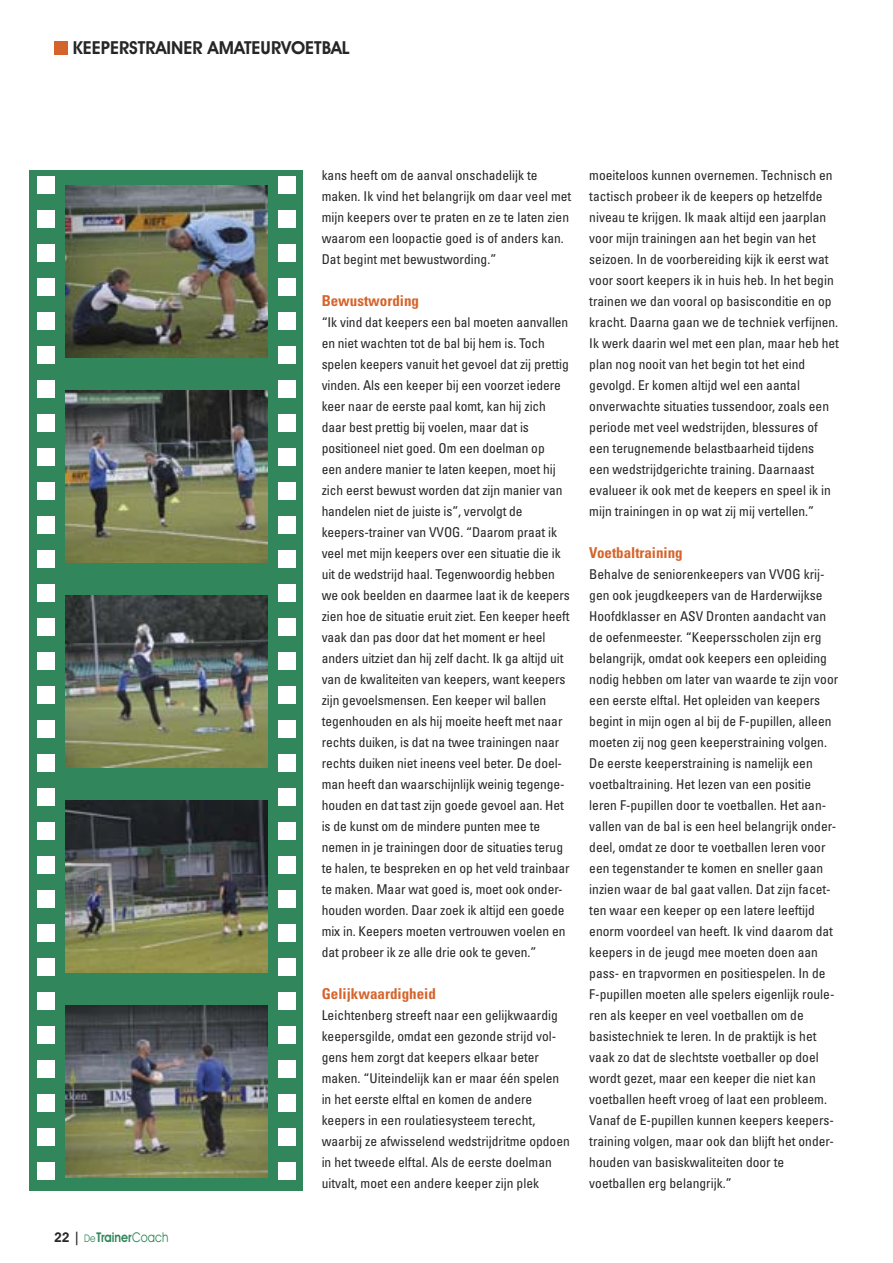
<style>
.page{position:relative;width:893px;height:1263px;background:#fff}
.page>*{position:absolute;margin:0;border:0;box-sizing:border-box;transform-origin:0 0}
.t1{font:600 18px "Avant Garde IT Cby BT";color:#272627}
.t2{font:700 condensed 15px "Univers";color:#d5642c}
.t3{font:condensed 13.5px/21px "Univers";color:#272627}
.t4{font:600 13.5px "Avant Garde IT Cby BT";color:#31865b;scale:.85 1}
.s1{color:#272627}
.s2{font-weight:400;font-size:10.5px}
.s3{font-weight:400}
</style>
<div class="page">
<div style="left:54px;top:42px;width:13px;height:13px;background:#d5642c"></div>
<div style="left:30px;top:171px;width:273px;height:1020px;background:#31865b"></div>
<div style="left:278px;top:176px;width:17px;height:17px;background:#fff"></div>
<div style="left:278px;top:210px;width:17px;height:17px;background:#fff"></div>
<div style="left:278px;top:244px;width:17px;height:17px;background:#fff"></div>
<div style="left:278px;top:278px;width:17px;height:17px;background:#fff"></div>
<div style="left:278px;top:312px;width:17px;height:17px;background:#fff"></div>
<div style="left:278px;top:346px;width:17px;height:17px;background:#fff"></div>
<div style="left:278px;top:380px;width:17px;height:17px;background:#fff"></div>
<div style="left:278px;top:414px;width:17px;height:17px;background:#fff"></div>
<div style="left:278px;top:448px;width:17px;height:17px;background:#fff"></div>
<div style="left:278px;top:482px;width:17px;height:17px;background:#fff"></div>
<div style="left:278px;top:516px;width:17px;height:17px;background:#fff"></div>
<div style="left:278px;top:550px;width:17px;height:17px;background:#fff"></div>
<div style="left:278px;top:584px;width:17px;height:17px;background:#fff"></div>
<div style="left:278px;top:618px;width:17px;height:17px;background:#fff"></div>
<div style="left:278px;top:652px;width:17px;height:17px;background:#fff"></div>
<div style="left:278px;top:686px;width:17px;height:17px;background:#fff"></div>
<div style="left:278px;top:720px;width:17px;height:17px;background:#fff"></div>
<div style="left:278px;top:754px;width:17px;height:17px;background:#fff"></div>
<div style="left:278px;top:788px;width:17px;height:17px;background:#fff"></div>
<div style="left:278px;top:822px;width:17px;height:17px;background:#fff"></div>
<div style="left:278px;top:856px;width:17px;height:17px;background:#fff"></div>
<div style="left:278px;top:890px;width:17px;height:17px;background:#fff"></div>
<div style="left:278px;top:924px;width:17px;height:17px;background:#fff"></div>
<div style="left:278px;top:958px;width:17px;height:17px;background:#fff"></div>
<div style="left:278px;top:992px;width:17px;height:17px;background:#fff"></div>
<div style="left:278px;top:1026px;width:17px;height:17px;background:#fff"></div>
<div style="left:278px;top:1060px;width:17px;height:17px;background:#fff"></div>
<div style="left:278px;top:1095px;width:17px;height:17px;background:#fff"></div>
<div style="left:278px;top:1129px;width:17px;height:17px;background:#fff"></div>
<div style="left:278px;top:1163px;width:17px;height:17px;background:#fff"></div>
<div style="left:38px;top:176px;width:17px;height:17px;background:#fff"></div>
<div style="left:38px;top:210px;width:17px;height:17px;background:#fff"></div>
<div style="left:38px;top:244px;width:17px;height:17px;background:#fff"></div>
<div style="left:38px;top:278px;width:17px;height:17px;background:#fff"></div>
<div style="left:38px;top:312px;width:17px;height:17px;background:#fff"></div>
<div style="left:38px;top:346px;width:17px;height:17px;background:#fff"></div>
<div style="left:38px;top:380px;width:17px;height:17px;background:#fff"></div>
<div style="left:38px;top:414px;width:17px;height:17px;background:#fff"></div>
<div style="left:38px;top:448px;width:17px;height:17px;background:#fff"></div>
<div style="left:38px;top:482px;width:17px;height:17px;background:#fff"></div>
<div style="left:38px;top:516px;width:17px;height:17px;background:#fff"></div>
<div style="left:38px;top:550px;width:17px;height:17px;background:#fff"></div>
<div style="left:38px;top:584px;width:17px;height:17px;background:#fff"></div>
<div style="left:38px;top:618px;width:17px;height:17px;background:#fff"></div>
<div style="left:38px;top:652px;width:17px;height:17px;background:#fff"></div>
<div style="left:38px;top:686px;width:17px;height:17px;background:#fff"></div>
<div style="left:38px;top:720px;width:17px;height:17px;background:#fff"></div>
<div style="left:38px;top:754px;width:17px;height:17px;background:#fff"></div>
<div style="left:38px;top:788px;width:17px;height:17px;background:#fff"></div>
<div style="left:38px;top:822px;width:17px;height:17px;background:#fff"></div>
<div style="left:38px;top:856px;width:17px;height:17px;background:#fff"></div>
<div style="left:38px;top:890px;width:17px;height:17px;background:#fff"></div>
<div style="left:38px;top:924px;width:17px;height:17px;background:#fff"></div>
<div style="left:38px;top:958px;width:17px;height:17px;background:#fff"></div>
<div style="left:38px;top:992px;width:17px;height:17px;background:#fff"></div>
<div style="left:38px;top:1026px;width:17px;height:17px;background:#fff"></div>
<div style="left:38px;top:1060px;width:17px;height:17px;background:#fff"></div>
<div style="left:38px;top:1095px;width:17px;height:17px;background:#fff"></div>
<div style="left:38px;top:1129px;width:17px;height:17px;background:#fff"></div>
<div style="left:38px;top:1163px;width:17px;height:17px;background:#fff"></div>
<img style="left:65px;top:186px;width:203px;height:171px">
<img style="left:65px;top:390px;width:203px;height:172px">
<img style="left:65px;top:595px;width:203px;height:172px">
<img style="left:65px;top:800px;width:203px;height:172px">
<img style="left:65px;top:1005px;width:203px;height:172px">
<h1 class="t1" style="left:73px;top:42px;width:279px">KEEPERSTRAINER AMATEURVOETBAL</h1>
<p class="t4" style="left:54px;top:1232px;width:136px"><span class="s1">22 |</span> <span class="s2">De</span>Trainer<span class="s3">Coach</span></p>
<p class="t3" style="left:322px;top:164px;width:251px">kans heeft om de aanval onschadelijk te maken. Ik vind het belangrijk om daar veel met mijn keepers over te praten en ze te laten zien waarom een loopactie goed is of anders kan.<br>Dat begint met bewustwording.”</p>
<p class="t2" style="left:322px;top:295px;width:99px">Bewustwording</p>
<p class="t3" style="left:322px;top:311px;width:250px">“Ik vind dat keepers een bal moeten aanvallen en niet wachten tot de bal bij hem is. Toch spelen keepers vanuit het gevoel dat zij prettig vinden. Als een keeper bij een voorzet iedere keer naar de eerste paal komt, kan hij zich daar best prettig bij voelen, maar dat is positioneel niet goed. Om een doelman op<br>een andere manier te laten keepen, moet hij zich eerst bewust worden dat zijn manier van handelen niet de juiste is”, vervolgt de keepers-trainer van VVOG. “Daarom praat ik veel met mijn keepers over een situatie die ik uit de wedstrijd haal. Tegenwoordig hebben we ook beelden en daarmee laat ik de keepers zien hoe de situatie eruit ziet. Een keeper heeft vaak dan pas door dat het moment er heel anders uitziet dan hij zelf dacht. Ik ga altijd uit van de kwaliteiten van keepers, want keepers zijn gevoelsmensen. Een keeper wil ballen tegenhouden en als hij moeite heeft met naar rechts duiken, is dat na twee trainingen naar rechts duiken niet ineens veel beter. De doel&shy;man heeft dan waarschijnlijk weinig tegenge&shy;houden en dat tast zijn goede gevoel aan. Het is de kunst om de mindere punten mee te nemen in je trainingen door de situaties terug te halen, te bespreken en op het veld trainbaar te maken. Maar wat goed is, moet ook onder&shy;houden worden. Daar zoek ik altijd een goede mix in. Keepers moeten vertrouwen voelen en dat probeer ik ze alle drie ook te geven.”</p>
<p class="t2" style="left:322px;top:988px;width:116px">Gelijkwaardigheid</p>
<p class="t3" style="left:322px;top:1004px;width:250px">Leichtenberg streeft naar een gelijkwaardig keepersgilde, omdat een gezonde strijd vol&shy;gens hem zorgt dat keepers elkaar beter maken. “Uiteindelijk kan er maar één spelen in het eerste elftal en komen de andere keepers in een roulatiesysteem terecht, waarbij ze afwisselend wedstrijdritme opdoen in het tweede elftal. Als de eerste doelman uitvalt, moet een andere keeper zijn plek</p>
<p class="t3" style="left:589px;top:164px;width:251px">moeiteloos kunnen overnemen. Technisch en tactisch probeer ik de keepers op hetzelfde niveau te krijgen. Ik maak altijd een jaarplan voor mijn trainingen aan het begin van het seizoen. In de voorbereiding kijk ik eerst wat voor soort keepers ik in huis heb. In het begin trainen we dan vooral op basisconditie en op kracht. Daarna gaan we de techniek verfijnen.<br>Ik werk daarin wel met een plan, maar heb het plan nog nooit van het begin tot het eind gevolgd. Er komen altijd wel een aantal onverwachte situaties tussendoor, zoals een periode met veel wedstrijden, blessures of een terugnemende belastbaarheid tijdens<br>een wedstrijdgerichte training. Daarnaast evalueer ik ook met de keepers en speel ik in mijn trainingen in op wat zij mij vertellen.”</p>
<p class="t2" style="left:589px;top:547px;width:95px">Voetbaltraining</p>
<p class="t3" style="left:589px;top:563px;width:250px">Behalve de seniorenkeepers van VVOG krij&shy;gen ook jeugdkeepers van de Harderwijkse Hoofdklasser en ASV Dronten aandacht van de oefenmeester. “Keepersscholen zijn erg belangrijk, omdat ook keepers een opleiding nodig hebben om later van waarde te zijn voor een eerste elftal. Het opleiden van keepers begint in mijn ogen al bij de F-pupillen, alleen moeten zij nog geen keeperstraining volgen.<br>De eerste keeperstraining is namelijk een voetbaltraining. Het lezen van een positie leren F-pupillen door te voetballen. Het aan&shy;vallen van de bal is een heel belangrijk onder&shy;deel, omdat ze door te voetballen leren voor een tegenstander te komen en sneller gaan inzien waar de bal gaat vallen. Dat zijn facet&shy;ten waar een keeper op een latere leeftijd enorm voordeel van heeft. Ik vind daarom dat keepers in de jeugd mee moeten doen aan pass- en trapvormen en positiespelen. In de F-pupillen moeten alle spelers eigenlijk roule&shy;ren als keeper en veel voetballen om de basistechniek te leren. In de praktijk is het vaak zo dat de slechtste voetballer op doel wordt gezet, maar een keeper die niet kan voetballen heeft vroeg of laat een probleem.<br>Vanaf de E-pupillen kunnen keepers keepers&shy;training volgen, maar ook dan blijft het onder&shy;houden van basiskwaliteiten door te voetballen erg belangrijk.”</p>
</div>
